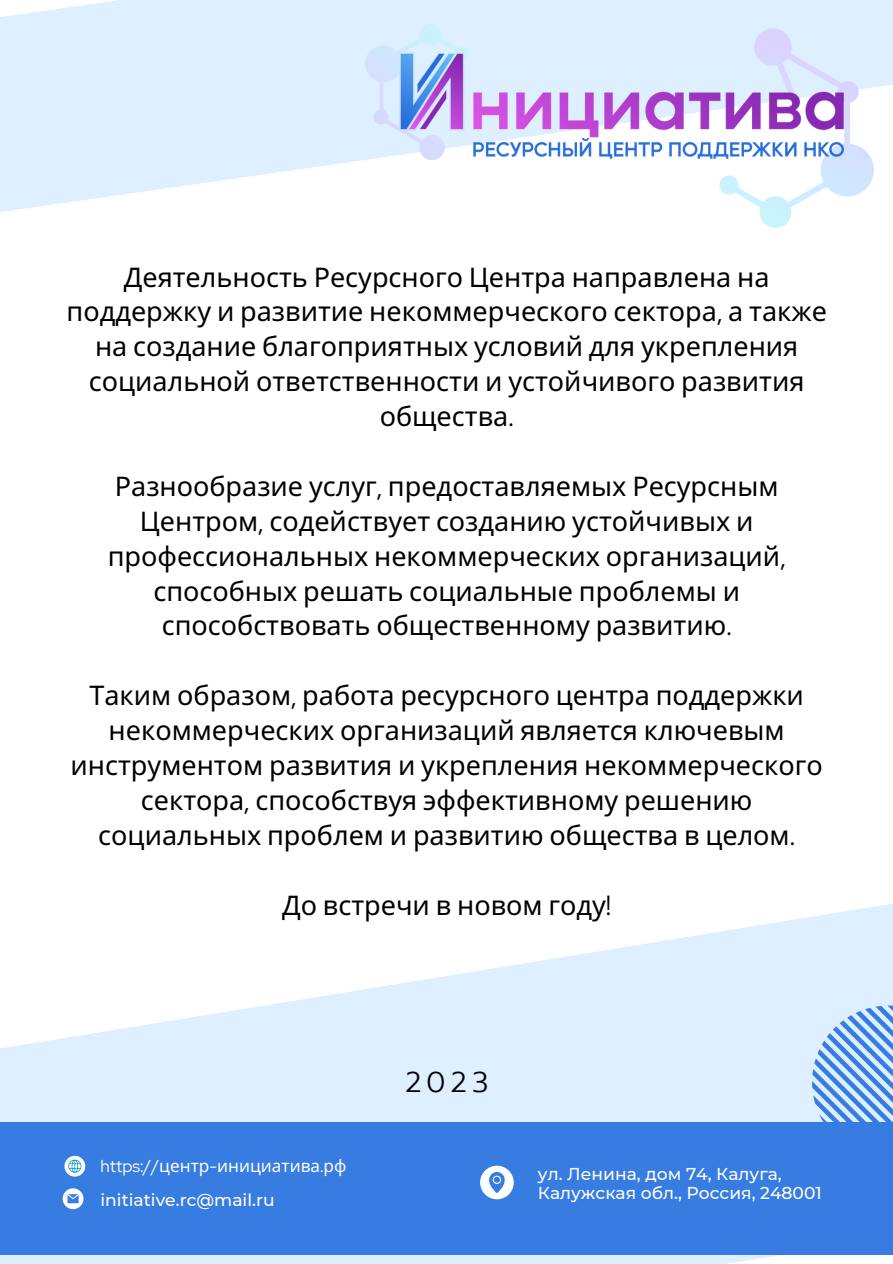
<style>
.page{position:relative;width:893px;height:1264px;background:#fff}
.page>*{position:absolute;margin:0;border:0;box-sizing:border-box;transform-origin:0 0}
.t1{font:300 28.5px "Prompt";color:#000}
.t2{font:27px/34.8px "Noto Sans";color:#000;text-align:center}
.t3{font:500 17.1px/19.2px "Montserrat";color:#fff}
.t4{font:17.1px "Noto Sans";color:#fff}
.s1{font-family:"Red Hat Display"}
</style>
<div class="page">
<svg style="left:0;top:0;width:892px;height:212px;background:#e2f1fe"></svg>
<svg style="left:0;top:904px;width:892px;height:359px;fill:#deefff"></svg>
<div style="left:0;top:1122px;width:892px;height:132px;background:#377ce1"></div>
<img style="left:365px;top:24px;width:508px;height:204px">
<svg style="left:812px;top:1005px;width:80px;height:117px;background:#98bef2"></svg>
<svg style="left:64px;top:1155px;width:21px;height:21px"></svg>
<svg style="left:63px;top:1188px;width:20px;height:21px"></svg>
<svg style="left:480px;top:1165px;width:33px;height:34px"></svg>
<p class="t2" style="left:66px;top:259px;width:761px">Деятельность Ресурсного Центра направлена на поддержку и развитие некоммерческого сектора<span class="s1">,</span> а также на создание благоприятных условий для укрепления социальной ответственности и устойчивого развития общества<span class="s1">.</span></p>
<p class="t2" style="left:108px;top:468px;width:679px">Разнообразие услуг<span class="s1">,</span> предоставляемых Ресурсным Центром<span class="s1">,</span> содействует созданию устойчивых и профессиональных некоммерческих организаций<span class="s1">, </span>способных решать социальные проблемы и способствовать общественному развитию<span class="s1">.</span></p>
<p class="t2" style="left:71px;top:677px;width:753px">Таким образом<span class="s1">,</span> работа ресурсного центра поддержки некоммерческих организаций является ключевым инструментом развития и укрепления некоммерческого сектора<span class="s1">,</span> способствуя эффективному решению социальных проблем и развитию общества в целом<span class="s1">.</span></p>
<p class="t2" style="left:282px;top:886px;width:331px">До встречи в новом году<span class="s1">!</span></p>
<p class="t4" style="left:100px;top:1154px;width:247px"><span class="s1">https://</span>центр<span class="s1">-</span>инициатива<span class="s1">.</span>рф</p>
<p class="t3" style="left:100px;top:1189px;width:176px">initiative.rc@mail.ru</p>
<p class="t1" style="left:405px;top:1060px;width:85px">2023</p>
<p class="t3" style="left:538px;top:1163px;width:285px">ул. Ленина, дом 74, Калуга,<br>Калужская обл., Россия, 248001</p>
</div>
